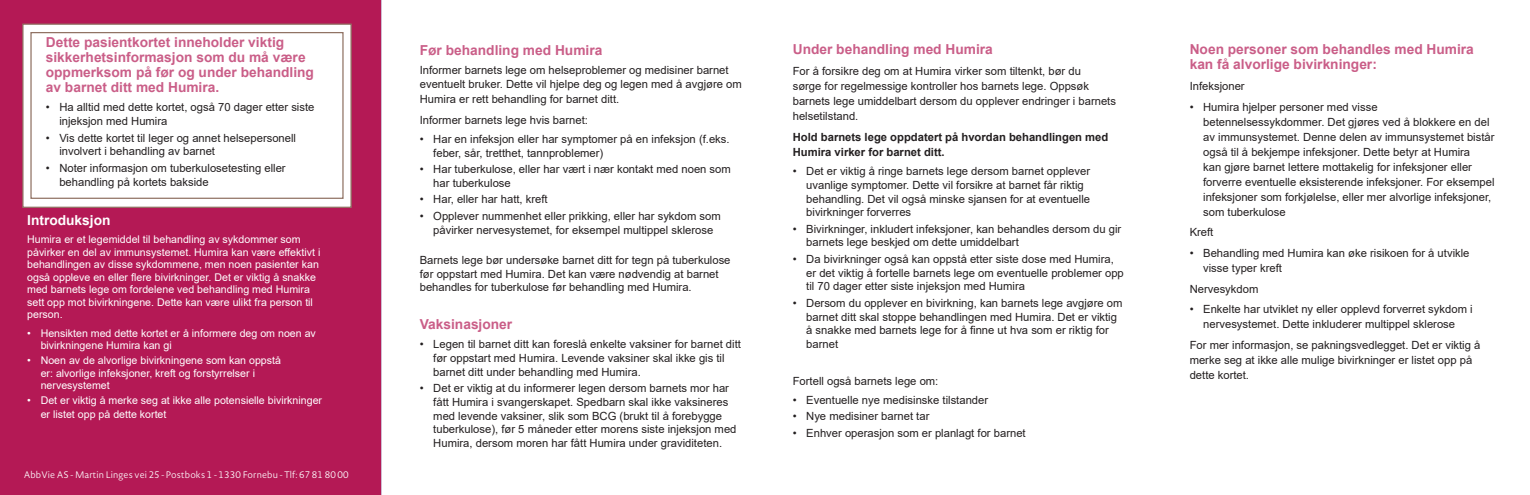
<style>
.page{position:relative;width:1530px;height:495px;background:#fff}
.page>*{position:absolute;margin:0;border:0;box-sizing:border-box;transform-origin:0 0}
.Sider{font:700 13.75px/15px "Arial";color:#ca5e88}
.BUllets{font:700 13.75px "Arial";color:#ca5e88}
.Sider-2{font:700 13.75px "Arial";color:#fff}
.BUllets-2{font:11.25px/13.8px "Arial";color:#231f20}
.SiderDark{font:11.25px/15px "Arial";color:#231f20}
.BUllets-3{font:700 11.25px/15px "Arial";color:#231f20}
.Paragraph_Style_1{font:10.62px/12.5px "Arial";color:#fff}
.Brødtekst{font:300 9.38px "Novel Sans Rd Pro";letter-spacing:.01em;color:#fff}
</style>
<div class="page">
<div style="left:0;top:0;width:382px;height:495px;background:#b41955"></div>
<div style="left:22px;top:24px;width:330px;height:184px;background:#fff;border:1px solid #917364"></div>
<div style="left:30px;top:32px;width:314px;height:167px;background:#fff;border:1px solid #917364"></div>
<p class="Sider" style="left:46px;top:35px;width:270px">Dette pasientkortet inneholder viktig sikkerhetsinformasjon som du må være oppmerksom på før og under behandling av barnet ditt med Humira.</p>
<p class="BUllets-2" style="left:59px;top:101px;width:257px;text-indent:-13px">• Ha alltid med dette kortet, også 70 dager etter siste injeksjon med Humira</p>
<p class="BUllets-2" style="left:59px;top:131px;width:238px;text-indent:-13px">• Vis dette kortet til leger og annet helsepersonell involvert i behandling av barnet</p>
<p class="BUllets-2" style="left:59px;top:161px;width:228px;text-indent:-13px">• Noter informasjon om tuberkulosetesting eller behandling på kortets bakside</p>
<p class="Sider-2" style="left:27px;top:211px;width:85px">Introduksjon</p>
<p class="Paragraph_Style_1" style="left:27px;top:233px;width:295px">Humira er et legemiddel til behandling av sykdommer som påvirker en del av immunsystemet. Humira kan være effektivt i behandlingen av disse sykdommene, men noen pasienter kan også oppleve en eller flere bivirkninger. Det er viktig å snakke med barnets lege om fordelene ved behandling med Humira sett opp mot bivirkningene. Dette kan være ulikt fra person til person.</p>
<p class="Paragraph_Style_1" style="left:41px;top:327px;width:277px;text-indent:-14px">• Hensikten med dette kortet er å informere deg om noen av bivirkningene Humira kan gi</p>
<p class="Paragraph_Style_1" style="left:41px;top:354px;width:242px;text-indent:-14px">• Noen av de alvorlige bivirkningene som kan oppstå er: alvorlige infeksjoner, kreft og forstyrrelser i nervesystemet</p>
<p class="Paragraph_Style_1" style="left:41px;top:394px;width:283px;line-height:13.8px;text-indent:-14px">• Det er viktig å merke seg at ikke alle potensielle bivirkninger er listet opp på dette kortet</p>
<p class="Brødtekst" style="left:24px;top:468px;width:326px">AbbVie AS - Martin Linges vei 25 - Postboks 1 - 1330 Fornebu - Tlf: 67 81 80 00</p>
<p class="Sider" style="left:420px;top:43px;width:184px">Før behandling med Humira</p>
<p class="BUllets-2" style="left:420px;top:63px;width:324px">Informer barnets lege om helseproblemer og medisiner barnet eventuelt bruker. Dette vil hjelpe deg og legen med å avgjøre om</p>
<p class="BUllets-2" style="left:420px;top:92px;width:201px">Humira er rett behandling for barnet ditt.</p>
<p class="SiderDark" style="left:420px;top:112px;width:170px">Informer barnets lege hvis barnet:</p>
<p class="BUllets-2" style="left:433px;top:132px;width:298px;text-indent:-14px">• Har en infeksjon eller har symptomer på en infeksjon (f.eks. feber, sår, tretthet, tannproblemer)</p>
<p class="BUllets-2" style="left:433px;top:162px;width:299px;text-indent:-14px">• Har tuberkulose, eller har vært i nær kontakt med noen som har tuberkulose</p>
<p class="BUllets-2" style="left:420px;top:193px;width:129px">• Har, eller har hatt, kreft</p>
<p class="BUllets-2" style="left:420px;top:209px;width:303px;text-align:center">• Opplever nummenhet eller prikking, eller har sykdom som påvirker nervesystemet, for eksempel multippel sklerose</p>
<p class="BUllets-2" style="left:420px;top:253px;width:312px">Barnets lege bør undersøke barnet ditt for tegn på tuberkulose før oppstart med Humira. Det kan være nødvendig at barnet behandles for tuberkulose før behandling med Humira.</p>
<p class="BUllets" style="left:420px;top:314px;width:94px">Vaksinasjoner</p>
<p class="BUllets-2" style="left:433px;top:337px;width:309px;text-indent:-14px">• Legen til barnet ditt kan foreslå enkelte vaksiner for barnet ditt før oppstart med Humira. Levende vaksiner skal ikke gis til barnet ditt under behandling med Humira.</p>
<p class="BUllets-2" style="left:433px;top:381px;width:305px;text-indent:-14px">• Det er viktig at du informerer legen dersom barnets mor har fått Humira i svangerskapet. Spedbarn skal ikke vaksineres med levende vaksiner, slik som BCG (brukt til å forebygge tuberkulose), før 5 måneder etter morens siste injeksjon med Humira, dersom moren har fått Humira under graviditeten.</p>
<p class="BUllets" style="left:793px;top:40px;width:202px">Under behandling med Humira</p>
<p class="BUllets-2" style="left:793px;top:64px;width:325px;line-height:15px">For å forsikre deg om at Humira virker som tiltenkt, bør du<br>sørge for regelmessige kontroller hos barnets lege. Oppsøk barnets lege umiddelbart dersom du opplever endringer i barnets helsetilstand.</p>
<p class="BUllets-3" style="left:793px;top:129px;width:317px">Hold barnets lege oppdatert på hvordan behandlingen med<br>Humira virker for barnet ditt.</p>
<p class="BUllets-2" style="left:806px;top:164px;width:285px;text-indent:-13px">• Det er viktig å ringe barnets lege dersom barnet opplever uvanlige symptomer. Dette vil forsikre at barnet får riktig behandling. Det vil også minske sjansen for at eventuelle bivirkninger forverres</p>
<p class="BUllets-2" style="left:806px;top:222px;width:317px;text-indent:-13px">• Bivirkninger, inkludert infeksjoner, kan behandles dersom du gir barnets lege beskjed om dette umiddelbart</p>
<p class="BUllets-2" style="left:806px;top:252px;width:319px;text-indent:-13px">• Da bivirkninger også kan oppstå etter siste dose med Humira, er det viktig å fortelle barnets lege om eventuelle problemer opp til 70 dager etter siste injeksjon med Humira</p>
<p class="BUllets-2" style="left:806px;top:296px;width:318px;text-indent:-13px">• Dersom du opplever en bivirkning, kan barnets lege avgjøre om barnet ditt skal stoppe behandlingen med Humira. Det er viktig å snakke med barnets lege for å finne ut hva som er riktig for barnet</p>
<p class="SiderDark" style="left:793px;top:373px;width:147px">Fortell også barnets lege om:</p>
<p class="BUllets-2" style="left:793px;top:393px;width:197px">• Eventuelle nye medisinske tilstander</p>
<p class="BUllets-2" style="left:793px;top:410px;width:138px">• Nye medisiner barnet tar</p>
<p class="BUllets-2" style="left:793px;top:426px;width:234px">• Enhver operasjon som er planlagt for barnet</p>
<p class="Sider" style="left:1190px;top:42px;width:286px">Noen personer som behandles med Humira kan få alvorlige bivirkninger:</p>
<p class="SiderDark" style="left:1190px;top:79px;width:57px">Infeksjoner</p>
<p class="BUllets-2" style="left:1203px;top:99px;width:293px;line-height:15px;text-indent:-13px">• Humira hjelper personer med visse betennelsessykdommer. Det gjøres ved å blokkere en del av immunsystemet. Denne delen av immunsystemet bistår også til å bekjempe infeksjoner. Dette betyr at Humira<br>kan gjøre barnet lettere mottakelig for infeksjoner eller forverre eventuelle eksisterende infeksjoner. For eksempel infeksjoner som forkjølelse, eller mer alvorlige infeksjoner, som tuberkulose</p>
<p class="SiderDark" style="left:1190px;top:225px;width:25px">Kreft</p>
<p class="BUllets-2" style="left:1203px;top:245px;width:268px;line-height:15px;text-indent:-13px">• Behandling med Humira kan øke risikoen for å utvikle visse typer kreft</p>
<p class="SiderDark" style="left:1190px;top:281px;width:70px">Nervesykdom</p>
<p class="BUllets-2" style="left:1190px;top:302px;width:284px;line-height:15px;text-align:center">• Enkelte har utviklet ny eller opplevd forverret sykdom i nervesystemet. Dette inkluderer multippel sklerose</p>
<p class="SiderDark" style="left:1190px;top:337px;width:292px">For mer informasjon, se pakningsvedlegget. Det er viktig å merke seg at ikke alle mulige bivirkninger er listet opp på dette kortet.</p>
</div>
